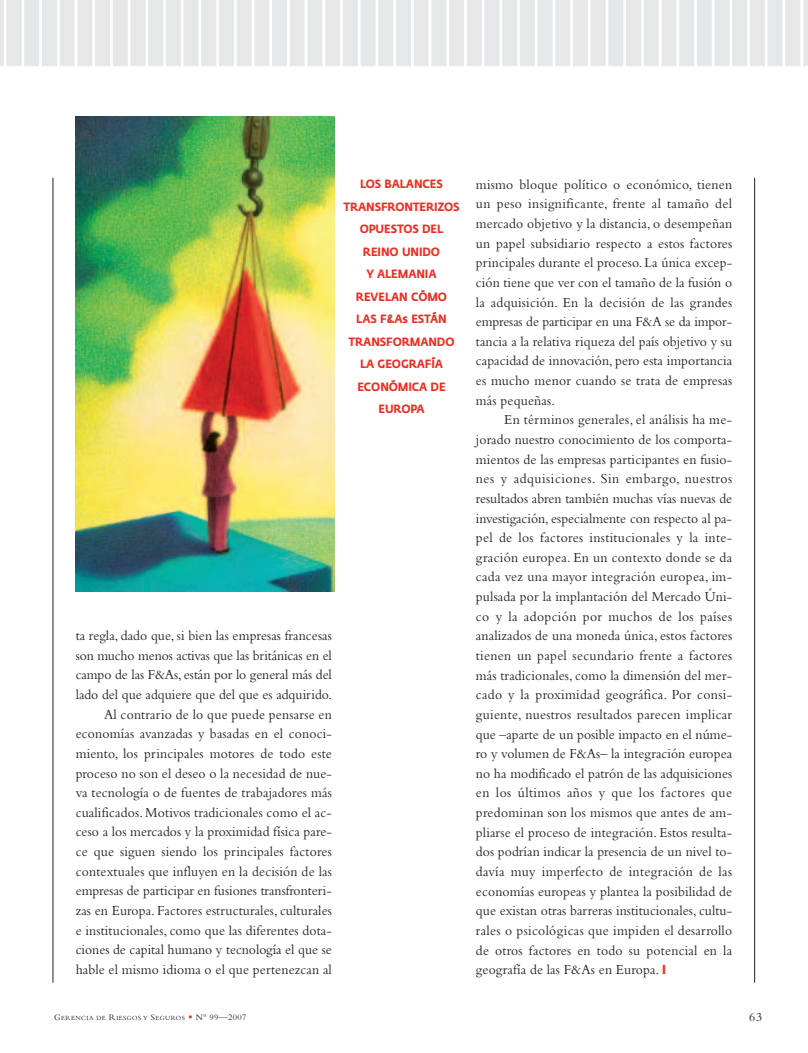
<style>
.page{position:relative;width:808px;height:1053px;background:#fff}
.page>*{position:absolute;margin:0;border:0;box-sizing:border-box;transform-origin:0 0}
.t1{font:14.38px/19.6px "Bembo";letter-spacing:.01em;color:#231f20;text-align:justify;scale:.95 1}
.t2{font:12.5px "Bembo";color:#231f20}
.t3{font:700 11.88px/22.5px "Fedra Sans";letter-spacing:-.005em;color:#ee2e22;text-align:center;scale:.91 1}
.t4{font:6.5px "Bembo";letter-spacing:.065em;color:#231f20}
.s1{color:#ee2e22}
.s2{font-size:8.75px}
.s3{font-family:"Goudy";font-size:8.75px;color:#ee2e22}
</style>
<div class="page">
<hr style="left:53px;top:178px;width:1px;height:804px;background:#231f20">
<hr style="left:754px;top:178px;width:1px;height:804px;background:#231f20">
<div style="left:7px;top:0;width:15px;height:66px;background:#e6e7e9"></div>
<div style="left:24px;top:0;width:15px;height:66px;background:#e6e7e9"></div>
<div style="left:42px;top:0;width:15px;height:66px;background:#e6e7e9"></div>
<div style="left:60px;top:0;width:15px;height:66px;background:#e6e7e9"></div>
<div style="left:77px;top:0;width:15px;height:66px;background:#e6e7e9"></div>
<div style="left:95px;top:0;width:15px;height:66px;background:#e6e7e9"></div>
<div style="left:113px;top:0;width:15px;height:66px;background:#e6e7e9"></div>
<div style="left:130px;top:0;width:15px;height:66px;background:#e6e7e9"></div>
<div style="left:148px;top:0;width:15px;height:66px;background:#e6e7e9"></div>
<div style="left:166px;top:0;width:15px;height:66px;background:#e6e7e9"></div>
<div style="left:184px;top:0;width:15px;height:66px;background:#e6e7e9"></div>
<div style="left:201px;top:0;width:15px;height:66px;background:#e6e7e9"></div>
<div style="left:219px;top:0;width:15px;height:66px;background:#e6e7e9"></div>
<div style="left:237px;top:0;width:15px;height:66px;background:#e6e7e9"></div>
<div style="left:254px;top:0;width:15px;height:66px;background:#e6e7e9"></div>
<div style="left:272px;top:0;width:15px;height:66px;background:#e6e7e9"></div>
<div style="left:290px;top:0;width:15px;height:66px;background:#e6e7e9"></div>
<div style="left:307px;top:0;width:15px;height:66px;background:#e6e7e9"></div>
<div style="left:325px;top:0;width:15px;height:66px;background:#e6e7e9"></div>
<div style="left:343px;top:0;width:15px;height:66px;background:#e6e7e9"></div>
<div style="left:361px;top:0;width:15px;height:66px;background:#e6e7e9"></div>
<div style="left:378px;top:0;width:15px;height:66px;background:#e6e7e9"></div>
<div style="left:396px;top:0;width:15px;height:66px;background:#e6e7e9"></div>
<div style="left:414px;top:0;width:15px;height:66px;background:#e6e7e9"></div>
<div style="left:431px;top:0;width:15px;height:66px;background:#e6e7e9"></div>
<div style="left:449px;top:0;width:15px;height:66px;background:#e6e7e9"></div>
<div style="left:467px;top:0;width:15px;height:66px;background:#e6e7e9"></div>
<div style="left:484px;top:0;width:15px;height:66px;background:#e6e7e9"></div>
<div style="left:502px;top:0;width:15px;height:66px;background:#e6e7e9"></div>
<div style="left:520px;top:0;width:15px;height:66px;background:#e6e7e9"></div>
<div style="left:537px;top:0;width:15px;height:66px;background:#e6e7e9"></div>
<div style="left:555px;top:0;width:15px;height:66px;background:#e6e7e9"></div>
<div style="left:573px;top:0;width:15px;height:66px;background:#e6e7e9"></div>
<div style="left:591px;top:0;width:15px;height:66px;background:#e6e7e9"></div>
<div style="left:608px;top:0;width:15px;height:66px;background:#e6e7e9"></div>
<div style="left:626px;top:0;width:15px;height:66px;background:#e6e7e9"></div>
<div style="left:644px;top:0;width:15px;height:66px;background:#e6e7e9"></div>
<div style="left:661px;top:0;width:15px;height:66px;background:#e6e7e9"></div>
<div style="left:679px;top:0;width:15px;height:66px;background:#e6e7e9"></div>
<div style="left:697px;top:0;width:15px;height:66px;background:#e6e7e9"></div>
<div style="left:732px;top:0;width:15px;height:66px;background:#e6e7e9"></div>
<div style="left:714px;top:0;width:15px;height:66px;background:#e6e7e9"></div>
<div style="left:750px;top:0;width:15px;height:66px;background:#e6e7e9"></div>
<div style="left:785px;top:0;width:15px;height:66px;background:#e6e7e9"></div>
<div style="left:803px;top:0;width:5px;height:66px;background:#e6e7e9"></div>
<div style="left:767px;top:0;width:15px;height:66px;background:#e6e7e9"></div>
<hr style="left:0;top:0;width:4px;height:66px;background:#e6e7e9">
<img style="left:76px;top:116px;width:259px;height:475px">
<p class="t3" style="left:343px;top:174px;width:129px">LOS BALANCES<br>TRANSFRONTERIZOS<br>OPUESTOS DEL<br>REINO UNIDO<br>Y ALEMANIA<br>REVELAN CÓMO<br>LAS F&amp;As ESTÁN<br>TRANSFORMANDO<br>LA GEOGRAFÍA<br>ECONÓMICA DE<br>EUROPA</p>
<p class="t1" style="left:76px;top:627px;width:271px;text-align:right">ta regla, dado que, si bien las empresas francesas son mucho menos activas que las británicas en el campo de las F&amp;As, están por lo general más del lado del que adquiere que del que es adquirido.<br>Al contrario de lo que puede pensarse en economías avanzadas y basadas en el conoci&shy;miento, los principales motores de todo este proceso no son el deseo o la necesidad de nue&shy;va tecnología o de fuentes de trabajadores más cualificados. Motivos tradicionales como el ac&shy;ceso a los mercados y la proximidad física pare&shy;ce que siguen siendo los principales factores contextuales que influyen en la decisión de las empresas de participar en fusiones transfronteri&shy;zas en Europa. Factores estructurales, culturales e institucionales, como que las diferentes dota&shy;ciones de capital humano y tecnología el que se hable el mismo idioma o el que pertenezcan al</p>
<p class="t1" style="left:476px;top:176px;width:271px">mismo bloque político o económico, tienen un peso insignificante, frente al tamaño del mercado objetivo y la distancia, o desempeñan un papel subsidiario respecto a estos factores principales durante el proceso. La única excep&shy;ción tiene que ver con el tamaño de la fusión o la adquisición. En la decisión de las grandes empresas de participar en una F&amp;A se da impor&shy;tancia a la relativa riqueza del país objetivo y su capacidad de innovación, pero esta importancia es mucho menor cuando se trata de empresas más pequeñas.</p>
<p class="t1" style="left:476px;top:411px;width:271px;text-indent:28px">En términos generales, el análisis ha me&shy;jorado nuestro conocimiento de los comporta&shy;mientos de las empresas participantes en fusio&shy;nes y adquisiciones. Sin embargo, nuestros resultados abren también muchas vías nuevas de investigación, especialmente con respecto al pa&shy;pel de los factores institucionales y la inte&shy;gración europea. En un contexto donde se da cada vez una mayor integración europea, im&shy;pulsada por la implantación del Mercado Úni&shy;co y la adopción por muchos de los países analizados de una moneda única, estos factores tienen un papel secundario frente a factores más tradicionales, como la dimensión del mer&shy;cado y la proximidad geográfica. Por consi&shy;guiente, nuestros resultados parecen implicar que –aparte de un posible impacto en el núme&shy;ro y volumen de F&amp;As– la integración europea no ha modificado el patrón de las adquisiciones en los últimos años y que los factores que predominan son los mismos que antes de am&shy;pliarse el proceso de integración. Estos resulta&shy;dos podrían indicar la presencia de un nivel to&shy;davía muy imperfecto de integración de las economías europeas y plantea la posibilidad de que existan otras barreras institucionales, cultu&shy;rales o psicológicas que impiden el desarrollo de otros factores en todo su potencial en la geografía de las F&amp;As en Europa. <span class="s1">❘</span></p>
<p class="t4" style="left:54px;top:1015px;width:194px"><span class="s2">G</span>ERENCIA DE <span class="s2">R</span>IESGOS Y <span class="s2">S</span>EGUROS <span class="s3">•</span> <span class="s2">Nº 99—2007</span></p>
<p class="t2" style="left:749px;top:1012px;width:14px">63</p>
</div>
